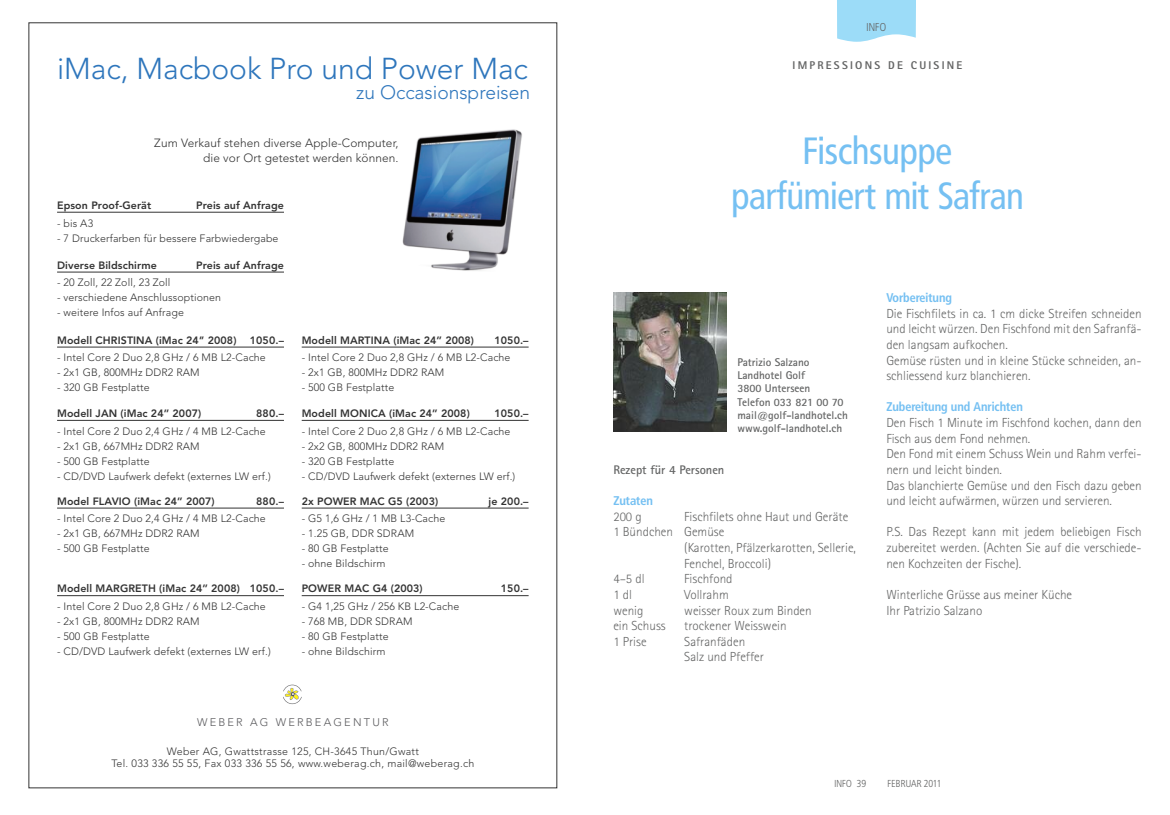
<style>
.page{position:relative;width:1170px;height:815px;background:#fff}
.page>*{position:absolute;margin:0;border:0;box-sizing:border-box;transform-origin:0 0}
.t1{font:37.5px/45px "Frutiger Condensed BQ";color:#75c0f2;text-align:center}
.t2{font:300 30px "Avenir";color:#2e76bc}
.t3{font:300 19.25px "Avenir";color:#2e76bc}
.t4{font:300 13.12px/15.6px "Rotis Sans Serif";color:#646565}
.t5{font:700 12.5px "Frutiger Condensed BQ";color:#75c0f2}
.t6{font:700 12.5px "Rotis Sans Serif";color:#646565}
.t7{font:300 11.88px/15px "Avenir";letter-spacing:.01em;color:#333;text-align:right}
.t8{font:700 11.25px/13.1px "Rotis Sans Serif";color:#646565}
.t9{font:800 11.25px "Rotis Sans Serif";letter-spacing:.2em;color:#646565}
.t10{font:300 11.25px "Frutiger Condensed BQ";color:#646565}
.t11{font:300 11px "Avenir";letter-spacing:.2em;color:#5a5a5d}
.t12{font:300 10.62px/12.5px "Avenir";letter-spacing:.01em;color:#333;text-align:center}
.t13{font:800 10.62px "Avenir";letter-spacing:.01em;color:#333}
.t14{font:300 10px "Frutiger Condensed BQ";letter-spacing:.01em;color:#646565}
</style>
<div class="page">
<img style="left:82px;top:129px;width:447px;height:576px">
<svg style="left:283px;top:685px;width:19px;height:19px"></svg>
<hr style="left:302px;top:595px;width:226px;height:1px;background:#333">
<hr style="left:302px;top:508px;width:226px;height:1px;background:#333">
<hr style="left:302px;top:420px;width:226px;height:1px;background:#333">
<hr style="left:302px;top:347px;width:226px;height:1px;background:#333">
<hr style="left:57px;top:595px;width:227px;height:1px;background:#333">
<hr style="left:57px;top:420px;width:227px;height:1px;background:#333">
<hr style="left:57px;top:508px;width:227px;height:1px;background:#333">
<hr style="left:57px;top:347px;width:227px;height:1px;background:#333">
<hr style="left:57px;top:272px;width:227px;height:1px;background:#333">
<hr style="left:57px;top:212px;width:227px;height:1px;background:#333">
<svg style="left:837px;top:0;width:78px;height:42px;background:#a5dff8"></svg>
<img style="left:613px;top:293px;width:113px;height:139px">
<h2 class="t2" style="left:57px;top:56px;width:472px">iMac, Macbook Pro und Power Mac</h2>
<h3 class="t3" style="left:356px;top:85px;width:175px">zu Occasionspreisen</h3>
<p class="t7" style="left:154px;top:137px;width:246px">Zum Verkauf stehen diverse Apple-Computer, die vor Ort getestet werden können.</p>
<p class="t13" style="left:57px;top:201px;width:96px">Epson Proof-Gerät</p>
<p class="t13" style="left:196px;top:201px;width:89px">Preis auf Anfrage</p>
<p class="t12" style="left:57px;top:218px;width:38px">- bis A3</p>
<p class="t12" style="left:57px;top:233px;width:223px">- 7 Druckerfarben für bessere Farbwiedergabe</p>
<p class="t13" style="left:57px;top:261px;width:101px">Diverse Bildschirme</p>
<p class="t13" style="left:196px;top:261px;width:89px">Preis auf Anfrage</p>
<p class="t12" style="left:57px;top:277px;width:115px">- 20 Zoll, 22 Zoll, 23 Zoll</p>
<p class="t12" style="left:57px;top:292px;width:165px">- verschiedene Anschlussoptionen</p>
<p class="t12" style="left:57px;top:307px;width:128px">- weitere Infos auf Anfrage</p>
<p class="t13" style="left:57px;top:336px;width:181px">Modell CHRISTINA (iMac 24’’ 2008)</p>
<p class="t13" style="left:250px;top:336px;width:36px">1050.–</p>
<p class="t12" style="left:57px;top:352px;width:210px">- Intel Core 2 Duo 2,8 GHz / 6 MB L2-Cache</p>
<p class="t12" style="left:57px;top:367px;width:144px">- 2x1 GB, 800MHz DDR2 RAM</p>
<p class="t12" style="left:57px;top:382px;width:94px">- 320 GB Festplatte</p>
<p class="t13" style="left:57px;top:409px;width:146px">Modell JAN (iMac 24’’ 2007)</p>
<p class="t13" style="left:256px;top:409px;width:29px">880.–</p>
<p class="t12" style="left:57px;top:426px;width:210px">- Intel Core 2 Duo 2,4 GHz / 4 MB L2-Cache</p>
<p class="t12" style="left:57px;top:441px;width:144px">- 2x1 GB, 667MHz DDR2 RAM</p>
<p class="t12" style="left:57px;top:456px;width:94px">- 500 GB Festplatte</p>
<p class="t12" style="left:57px;top:471px;width:215px">- CD/DVD Laufwerk defekt (externes LW erf.)</p>
<p class="t13" style="left:57px;top:497px;width:159px">Model FLAVIO (iMac 24’’ 2007)</p>
<p class="t13" style="left:256px;top:497px;width:29px">880.–</p>
<p class="t12" style="left:57px;top:513px;width:210px">- Intel Core 2 Duo 2,4 GHz / 4 MB L2-Cache</p>
<p class="t12" style="left:57px;top:528px;width:144px">- 2x1 GB, 667MHz DDR2 RAM</p>
<p class="t12" style="left:57px;top:543px;width:94px">- 500 GB Festplatte</p>
<p class="t13" style="left:57px;top:584px;width:228px">Modell MARGRETH (iMac 24’’ 2008) 1050.–</p>
<p class="t12" style="left:57px;top:601px;width:210px">- Intel Core 2 Duo 2,8 GHz / 6 MB L2-Cache</p>
<p class="t12" style="left:57px;top:616px;width:144px">- 2x1 GB, 800MHz DDR2 RAM</p>
<p class="t12" style="left:57px;top:631px;width:94px">- 500 GB Festplatte</p>
<p class="t12" style="left:57px;top:646px;width:215px">- CD/DVD Laufwerk defekt (externes LW erf.)</p>
<p class="t13" style="left:302px;top:336px;width:174px">Modell MARTINA (iMac 24’’ 2008)</p>
<p class="t13" style="left:494px;top:336px;width:36px">1050.–</p>
<p class="t12" style="left:302px;top:352px;width:210px">- Intel Core 2 Duo 2,8 GHz / 6 MB L2-Cache</p>
<p class="t12" style="left:302px;top:367px;width:144px">- 2x1 GB, 800MHz DDR2 RAM</p>
<p class="t12" style="left:302px;top:382px;width:94px">- 500 GB Festplatte</p>
<p class="t13" style="left:302px;top:409px;width:169px">Modell MONICA (iMac 24’’ 2008)</p>
<p class="t13" style="left:494px;top:409px;width:36px">1050.–</p>
<p class="t12" style="left:302px;top:426px;width:210px">- Intel Core 2 Duo 2,8 GHz / 6 MB L2-Cache</p>
<p class="t12" style="left:302px;top:441px;width:144px">- 2x2 GB, 800MHz DDR2 RAM</p>
<p class="t12" style="left:302px;top:456px;width:94px">- 320 GB Festplatte</p>
<p class="t12" style="left:302px;top:471px;width:215px">- CD/DVD Laufwerk defekt (externes LW erf.)</p>
<p class="t13" style="left:302px;top:497px;width:138px">2x POWER MAC G5 (2003)</p>
<p class="t13" style="left:488px;top:497px;width:42px">je 200.–</p>
<p class="t12" style="left:302px;top:513px;width:145px">- G5 1,6 GHz / 1 MB L3-Cache</p>
<p class="t12" style="left:302px;top:528px;width:114px">- 1.25 GB, DDR SDRAM</p>
<p class="t12" style="left:302px;top:543px;width:88px">- 80 GB Festplatte</p>
<p class="t12" style="left:302px;top:558px;width:85px">- ohne Bildschirm</p>
<p class="t13" style="left:302px;top:584px;width:122px">POWER MAC G4 (2003)</p>
<p class="t13" style="left:501px;top:584px;width:29px">150.–</p>
<p class="t12" style="left:302px;top:601px;width:159px">- G4 1,25 GHz / 256 KB L2-Cache</p>
<p class="t12" style="left:302px;top:616px;width:112px">- 768 MB, DDR SDRAM</p>
<p class="t12" style="left:302px;top:631px;width:88px">- 80 GB Festplatte</p>
<p class="t12" style="left:302px;top:646px;width:85px">- ohne Bildschirm</p>
<p class="t11" style="left:197px;top:717px;width:193px">WEBER AG WERBEAGENTUR</p>
<p class="t12" style="left:111px;top:745px;width:364px">Weber AG, Gwattstrasse 125, CH-3645 Thun/Gwatt<br>Tel. 033 336 55 55, Fax 033 336 55 56, www.weberag.ch, mail@weberag.ch</p>
<p class="t10" style="left:866px;top:21px;width:21px">INFO</p>
<p class="t9" style="left:792px;top:61px;width:171px">IMPRESSIONS DE CUISINE</p>
<h1 class="t1" style="left:731px;top:129px;width:294px">Fischsuppe parfümiert mit Safran</h1>
<p class="t8" style="left:737px;top:357px;width:112px">Patrizio Salzano<br>Landhotel Golf<br>3800 Unterseen<br>Telefon 033 821 00 70 mail@golf-landhotel.ch www.golf-landhotel.ch</p>
<p class="t6" style="left:613px;top:465px;width:113px">Rezept für 4 Personen</p>
<p class="t5" style="left:613px;top:494px;width:41px">Zutaten</p>
<p class="t4" style="left:613px;top:510px;width:30px">200 g</p>
<p class="t4" style="left:684px;top:510px;width:165px">Fischfilets ohne Haut und Geräte</p>
<p class="t4" style="left:613px;top:525px;width:112px">1 Bündchen Gemüse</p>
<p class="t4" style="left:684px;top:541px;width:173px">(Karotten, Pfälzerkarotten, Sellerie,</p>
<p class="t4" style="left:684px;top:557px;width:88px">Fenchel, Broccoli)</p>
<p class="t4" style="left:613px;top:572px;width:33px">4–5 dl</p>
<p class="t4" style="left:684px;top:572px;width:50px">Fischfond</p>
<p class="t4" style="left:613px;top:588px;width:20px">1 dl</p>
<p class="t4" style="left:684px;top:588px;width:46px">Vollrahm</p>
<p class="t4" style="left:613px;top:604px;width:32px">wenig</p>
<p class="t4" style="left:684px;top:604px;width:129px">weisser Roux zum Binden</p>
<p class="t4" style="left:613px;top:619px;width:54px">ein Schuss</p>
<p class="t4" style="left:684px;top:619px;width:104px">trockener Weisswein</p>
<p class="t4" style="left:613px;top:635px;width:35px">1 Prise</p>
<p class="t4" style="left:684px;top:635px;width:81px">Safranfäden<br>Salz und Pfeffer</p>
<p class="t5" style="left:886px;top:290px;width:67px">Vorbereitung</p>
<p class="t4" style="left:886px;top:307px;width:257px">Die Fischfilets in ca. 1 cm dicke Streifen schneiden und leicht würzen. Den Fischfond mit den Safranfä&shy;den langsam aufkochen.<br>Gemüse rüsten und in kleine Stücke schneiden, an&shy;schliessend kurz blanchieren.</p>
<p class="t5" style="left:886px;top:400px;width:138px">Zubereitung und Anrichten</p>
<p class="t4" style="left:886px;top:416px;width:257px">Den Fisch 1 Minute im Fischfond kochen, dann den Fisch aus dem Fond nehmen.<br>Den Fond mit einem Schuss Wein und Rahm verfei&shy;nern und leicht binden.<br>Das blanchierte Gemüse und den Fisch dazu geben und leicht aufwärmen, würzen und servieren.</p>
<p class="t4" style="left:886px;top:525px;width:257px;text-align:justify">P.S. Das Rezept kann mit jedem beliebigen Fisch zubereitet werden. (Achten Sie auf die verschiede&shy;nen Kochzeiten der Fische).</p>
<p class="t4" style="left:886px;top:588px;width:187px">Winterliche Grüsse aus meiner Küche<br>Ihr Patrizio Salzano</p>
<p class="t14" style="left:834px;top:778px;width:33px">INFO 39</p>
<p class="t14" style="left:887px;top:778px;width:55px">FEBRUAR 2011</p>
</div>
